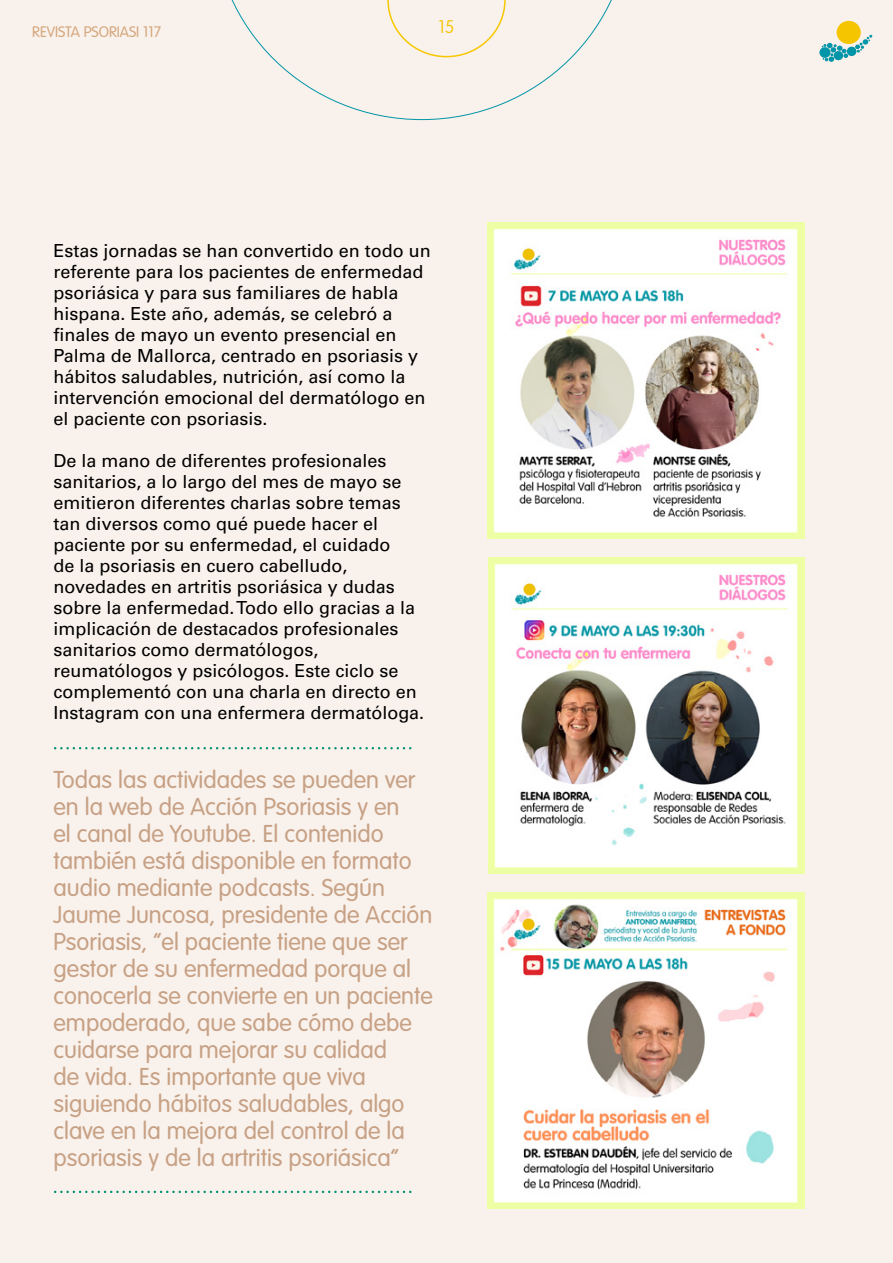
<style>
.page{position:relative;width:893px;height:1263px;background:#f9f1eb}
.page>*{position:absolute;margin:0;border:0;box-sizing:border-box;transform-origin:0 0}
.t1{font:300 24px/27px "VAG Rounded";color:#c7a185}
.t2{font:18px/21px "Univers";color:#000}
.t3{font:100 18px "VAG Rounded";color:#f5c500}
.t4{font:300 15px "VAG Rounded";color:#d4a87e}
</style>
<div class="page">
<img style="left:488px;top:222px;width:316px;height:317px">
<img style="left:488px;top:557px;width:316px;height:317px">
<img style="left:488px;top:892px;width:316px;height:317px">
<svg style="left:54px;top:747px;width:357px;height:2px"></svg>
<svg style="left:54px;top:1191px;width:357px;height:2px"></svg>
<div style="left:213px;top:0;width:417px;height:120px;background:#f9f1eb"></div>
<div style="left:387px;top:0;width:119px;height:57px;background:#f9f1eb"></div>
<div style="left:837px;top:21px;width:24px;height:23px;background:#f5c500;border-radius:50%"></div>
<svg style="left:819px;top:47px;width:11px;height:11px"></svg>
<div style="left:847px;top:47px;width:9px;height:9px;background:#0095a8;border-radius:50%"></div>
<svg style="left:822px;top:43px;width:26px;height:19px"></svg>
<svg style="left:855px;top:35px;width:17px;height:18px"></svg>
<p class="t4" style="left:32px;top:23px;width:130px">REVISTA PSORIASI 117</p>
<p class="t3" style="left:438px;top:16px;width:17px">15</p>
<p class="t2" style="left:54px;top:240px;width:379px">Estas jornadas se han convertido en todo un referente para los pacientes de enfermedad psoriásica y para sus familiares de habla hispana. Este año, además, se celebró a finales de mayo un evento presencial en Palma de Mallorca, centrado en psoriasis y hábitos saludables, nutrición, así como la intervención emocional del dermatólogo en el paciente con psoriasis.</p>
<p class="t2" style="left:54px;top:450px;width:372px">De la mano de diferentes profesionales sanitarios, a lo largo del mes de mayo se emitieron diferentes charlas sobre temas tan diversos como qué puede hacer el paciente por su enfermedad, el cuidado<br>de la psoriasis en cuero cabelludo, novedades en artritis psoriásica y dudas sobre la enfermedad. Todo ello gracias a la implicación de destacados profesionales sanitarios como dermatólogos, reumatólogos y psicólogos. Este ciclo se complementó con una charla en directo en Instagram con una enfermera dermatóloga.</p>
<p class="t1" style="left:54px;top:767px;width:381px">Todas las actividades se pueden ver en la web de Acción Psoriasis y en<br>el canal de Youtube. El contenido también está disponible en formato audio mediante podcasts. Según Jaume Juncosa, presidente de Acción Psoriasis, “el paciente tiene que ser gestor de su enfermedad porque al conocerla se convierte en un paciente empoderado, que sabe cómo debe cuidarse para mejorar su calidad<br>de vida. Es importante que viva siguiendo hábitos saludables, algo clave en la mejora del control de la psoriasis y de la artritis psoriásica”</p>
</div>
